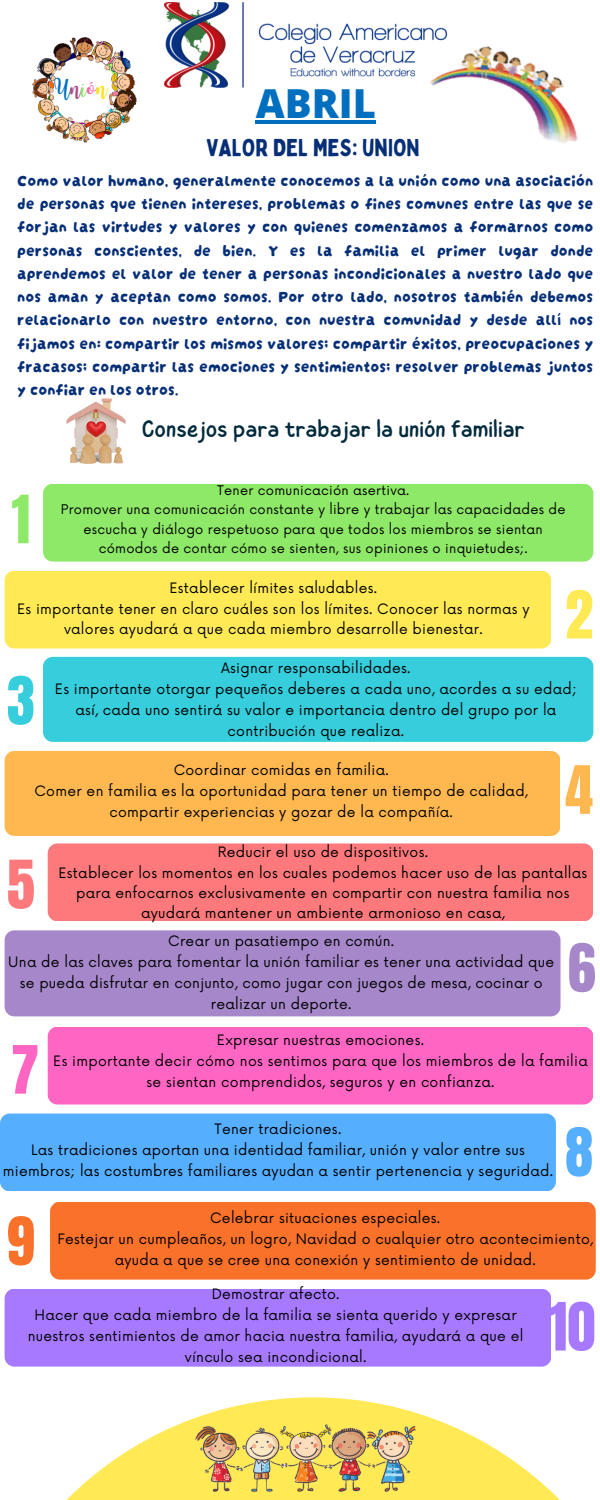
<style>
.page{position:relative;width:600px;height:1500px;background:#fff}
.page>*{position:absolute;margin:0;border:0;box-sizing:border-box;transform-origin:0 0}
.t1{font:56.5px "Anton";color:#a679ff}
.t2{font:56.5px "Anton";color:#8fe968}
.t3{font:56.5px "Anton";color:#ffea56}
.t4{font:56.5px "Anton";color:#36cedc}
.t5{font:56.5px "Anton";color:#ffb750}
.t6{font:56.5px "Anton";color:#fe797b}
.t7{font:56.5px "Anton";color:#a587ca}
.t8{font:56.5px "Anton";color:#ff66c4}
.t9{font:56.5px "Anton";color:#56aeff}
.t10{font:56.5px "Anton";color:#fa712a}
.t11{font:800 40px "Open Sans";color:#006fbf}
.t12{font:24px "Childos Arabic";color:#022a3d}
.t13{font:24px "Bobby Jones";color:#062f77}
.t14{font:19px "Joshico";color:#006fbf}
.t15{font:17px/23.2px "Darumadrop One";color:#062f77;text-align:justify}
.t16{font:14px/21px "Now";letter-spacing:.02em;color:#000;text-align:center}
.t17{font:13px/19.5px "Now";letter-spacing:.02em;color:#000;text-align:center}
.s1{color:#a94d8d}
.s2{color:#8fe968}
.s3{color:#f35fa8}
.s4{color:#fce015}
</style>
<div class="page">
<img style="left:164px;top:3px;width:282px;height:85px">
<img style="left:67px;top:399px;width:58px;height:65px">
<hr style="left:256px;top:120px;width:120px;height:4px;background:#006fbf">
<img style="left:423px;top:35px;width:155px;height:108px">
<div style="left:43px;top:484px;width:550px;height:78px;background:#8fe968;border-radius:10px"></div>
<div style="left:5px;top:571px;width:546px;height:78px;background:#ffea56;border-radius:10px"></div>
<div style="left:43px;top:657px;width:550px;height:85px;background:#36cedc;border-radius:10px"></div>
<div style="left:5px;top:751px;width:555px;height:85px;background:#ffb750;border-radius:10px"></div>
<div style="left:48px;top:843px;width:545px;height:78px;background:#fe797b;border-radius:10px"></div>
<div style="left:5px;top:930px;width:556px;height:86px;background:#a587ca;border-radius:10px"></div>
<div style="left:48px;top:1027px;width:545px;height:78px;background:#ff66c4;border-radius:10px"></div>
<div style="left:0;top:1114px;width:556px;height:77px;background:#56aeff;border-radius:10px"></div>
<div style="left:50px;top:1202px;width:546px;height:78px;background:#fa712a;border-radius:10px"></div>
<div style="left:5px;top:1289px;width:546px;height:78px;background:#a679ff;border-radius:10px"></div>
<svg style="left:66px;top:1397px;width:494px;height:103px;fill:#ffea56"></svg>
<img style="left:195px;top:1424px;width:221px;height:68px">
<img style="left:33px;top:37px;width:103px;height:106px">
<p class="t14" style="left:54px;top:71px;width:55px">U<span class="s1">n</span><span class="s2">i</span><span class="s3">ó</span><span class="s4">n</span></p>
<p class="t11" style="left:256px;top:75px;width:122px">ABRIL</p>
<h3 class="t13" style="left:206px;top:133px;width:215px">VALOR DEL MES: unION</h3>
<h2 class="t15" style="left:17px;top:167px;width:578px">Como valor humano, generalmente conocemos a la unión como una asociación de personas que tienen intereses, problemas o fines comunes entre las que se forjan las virtudes y valores y con quienes comenzamos a formarnos como personas conscientes, de bien. Y es la familia el primer lugar donde aprendemos el valor de tener a personas incondicionales a nuestro lado que nos aman y aceptan como somos. Por otro lado, nosotros también debemos relacionarlo con nuestro entorno, con nuestra comunidad y desde allí nos fijamos en: compartir los mismos valores; compartir éxitos, preocupaciones y fracasos; compartir las emociones y sentimientos; resolver problemas juntos y confiar en los otros.</h2>
<p class="t2" style="left:12px;top:479px;width:20px">1</p>
<p class="t12" style="left:142px;top:412px;width:385px">Consejos para trabajar la unión familiar</p>
<p class="t17" style="left:217px;top:481px;width:193px">Tener comunicación asertiva.</p>
<p class="t17" style="left:61px;top:500px;width:506px">Promover una comunicación constante y libre y trabajar las capacidades de escucha y diálogo respetuoso para que todos los miembros se sientan cómodos de contar cómo se sienten, sus opiniones o inquietudes;.</p>
<p class="t16" style="left:169px;top:579px;width:209px">Establecer límites saludables.</p>
<p class="t16" style="left:17px;top:599px;width:514px;line-height:20.2px">Es importante tener en claro cuáles son los límites. Conocer las normas y valores ayudará a que cada miembro desarrolle bienestar.</p>
<p class="t16" style="left:221px;top:658px;width:191px">Asignar responsabilidades.</p>
<p class="t16" style="left:55px;top:679px;width:523px">Es importante otorgar pequeños deberes a cada uno, acordes a su edad; así, cada uno sentirá su valor e importancia dentro del grupo por la contribución que realiza.</p>
<p class="t16" style="left:174px;top:760px;width:217px">Coordinar comidas en familia.</p>
<p class="t16" style="left:35px;top:781px;width:495px">Comer en familia es la oportunidad para tener un tiempo de calidad, compartir experiencias y gozar de la compañía.</p>
<p class="t16" style="left:218px;top:843px;width:212px">Reducir el uso de dispositivos.</p>
<p class="t16" style="left:58px;top:863px;width:530px;line-height:20.2px">Establecer los momentos en los cuales podemos hacer uso de las pantallas para enfocarnos exclusivamente en compartir con nuestra familia nos ayudará mantener un ambiente armonioso en casa,</p>
<p class="t16" style="left:168px;top:931px;width:227px">Crear un pasatiempo en común.</p>
<p class="t16" style="left:8px;top:952px;width:547px">Una de las claves para fomentar la unión familiar es tener una actividad que se pueda disfrutar en conjunto, como jugar con juegos de mesa, cocinar o realizar un deporte.</p>
<p class="t16" style="left:217px;top:1030px;width:209px">Expresar nuestras emociones.</p>
<p class="t16" style="left:53px;top:1051px;width:536px">Es importante decir cómo nos sentimos para que los miembros de la familia se sientan comprendidos, seguros y en confianza.</p>
<p class="t16" style="left:215px;top:1119px;width:128px">Tener tradiciones.</p>
<p class="t16" style="left:3px;top:1140px;width:552px">Las tradiciones aportan una identidad familiar, unión y valor entre sus miembros; las costumbres familiares ayudan a sentir pertenencia y seguridad.</p>
<p class="t16" style="left:210px;top:1209px;width:232px">Celebrar situaciones especiales.</p>
<p class="t16" style="left:57px;top:1230px;width:537px">Festejar un cumpleaños, un logro, Navidad o cualquier otro acontecimiento, ayuda a que se cree una conexión y sentimiento de unidad.</p>
<p class="t16" style="left:212px;top:1284px;width:129px">Demostrar afecto.</p>
<p class="t16" style="left:28px;top:1305px;width:497px">Hacer que cada miembro de la familia se sienta querido y expresar nuestros sentimientos de amor hacia nuestra familia, ayudará a que el vínculo sea incondicional.</p>
<p class="t3" style="left:565px;top:574px;width:29px">2</p>
<p class="t4" style="left:7px;top:660px;width:29px">3</p>
<p class="t5" style="left:565px;top:750px;width:29px">4</p>
<p class="t6" style="left:7px;top:844px;width:29px">5</p>
<p class="t7" style="left:568px;top:927px;width:29px">6</p>
<p class="t8" style="left:11px;top:1029px;width:29px">7</p>
<p class="t9" style="left:565px;top:1112px;width:29px">8</p>
<p class="t10" style="left:7px;top:1201px;width:30px">9</p>
<p class="t1" style="left:549px;top:1286px;width:48px">10</p>
</div>
